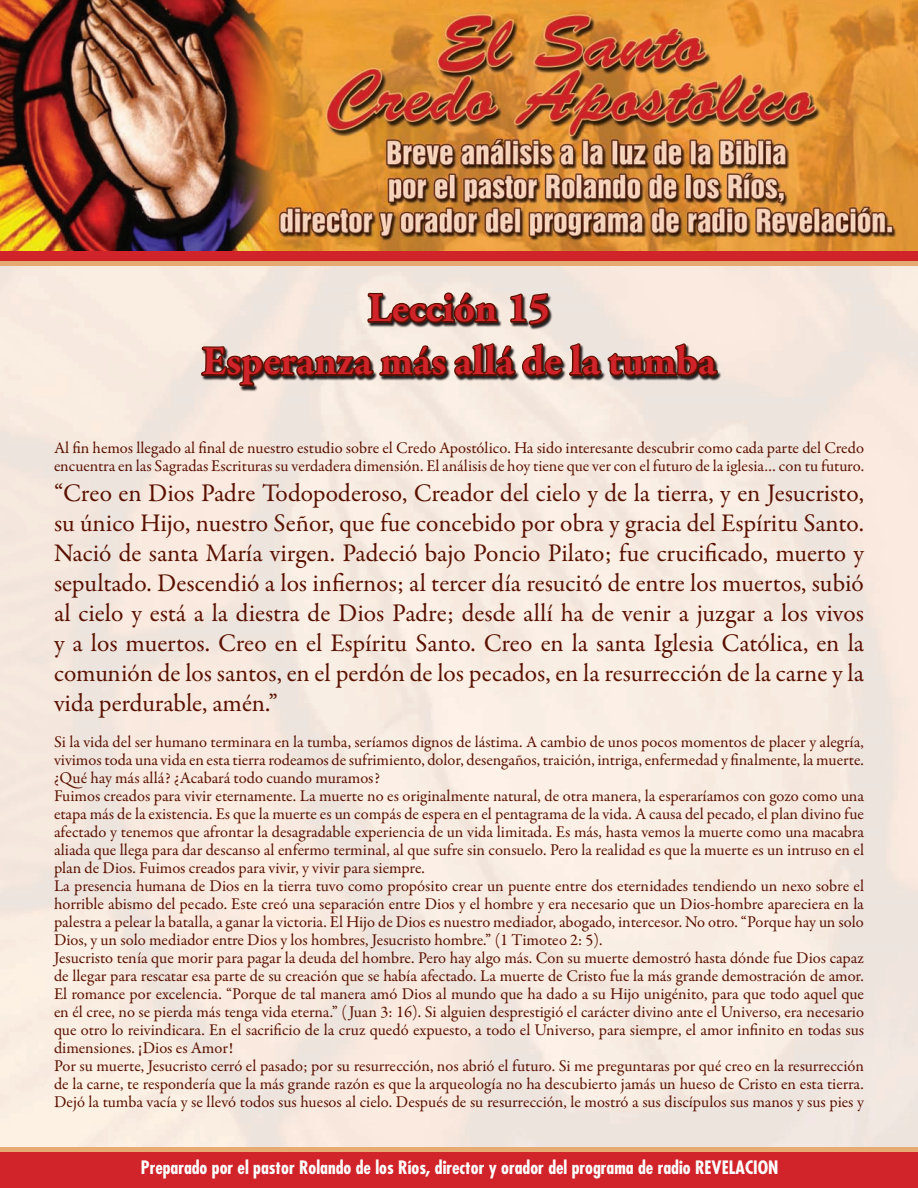
<style>
.page{position:relative;width:918px;height:1188px;background:#fff}
.page>*{position:absolute;margin:0;border:0;box-sizing:border-box;transform-origin:0 0}
.t1{font:700 42px "Garamond Premr Pro";color:#d1232a}
.t2{font:700 40.5px "Adobe Garamond";color:#d1232a}
.t3{font:25.5px/30px "Garamond Premr Pro";letter-spacing:-.005em;color:#5a1000;text-align:justify}
.t4{font:700 condensed 18px "Futura";color:#fff}
.t5{font:16.5px/18px "Garamond Premr Pro";letter-spacing:-.005em;color:#5a1000;text-align:justify}
</style>
<div class="page">
<div style="left:0;top:1148px;width:918px;height:40px;background:#d1232a"></div>
<hr style="left:0;top:1147px;width:918px;height:4px;background:#e5ab73">
<svg style="left:199px;top:266px;width:520px;height:272px;background:#e3d3c9"></svg>
<img style="left:0;top:0;width:918px;height:252px">
<div style="left:0;top:252px;width:918px;height:13px;background:#d1232a"></div>
<div style="left:0;top:261px;width:918px;height:5px;background:#e5ab73"></div>
<p class="t2" style="left:368px;top:286px;width:183px">Lección 15</p>
<p class="t1" style="left:202px;top:336px;width:516px">Esperanza más allá de la tumba</p>
<p class="t5" style="left:54px;top:439px;width:812px">Al fin hemos llegado al final de nuestro estudio sobre el Credo Apostólico. Ha sido interesante descubrir como cada parte del Credo encuentra en las Sagradas Escrituras su verdadera dimensión. El análisis de hoy tiene que ver con el futuro de la iglesia… con tu futuro.</p>
<p class="t3" style="left:54px;top:479px;width:812px">“Creo en Dios Padre Todopoderoso, Creador del cielo y de la tierra, y en Jesucristo, su único Hijo, nuestro Señor, que fue concebido por obra y gracia del Espíritu Santo.<br>Nació de santa María virgen. Padeció bajo Poncio Pilato; fue crucificado, muerto y sepultado. Descendió a los infiernos; al tercer día resucitó de entre los muertos, subió al cielo y está a la diestra de Dios Padre; desde allí ha de venir a juzgar a los vivos y a los muertos. Creo en el Espíritu Santo. Creo en la santa Iglesia Católica, en la comunión de los santos, en el perdón de los pecados, en la resurrección de la carne y la vida perdurable, amén.”</p>
<p class="t5" style="left:54px;top:733px;width:812px">Si la vida del ser humano terminara en la tumba, seríamos dignos de lástima. A cambio de unos pocos momentos de placer y alegría, vivimos toda una vida en esta tierra rodeamos de sufrimiento, dolor, desengaños, traición, intriga, enfermedad y finalmente, la muerte. ¿Qué hay más allá? ¿Acabará todo cuando muramos?</p>
<p class="t5" style="left:54px;top:787px;width:812px">Fuimos creados para vivir eternamente. La muerte no es originalmente natural, de otra manera, la esperaríamos con gozo como una etapa más de la existencia. Es que la muerte es un compás de espera en el pentagrama de la vida. A causa del pecado, el plan divino fue afectado y tenemos que afrontar la desagradable experiencia de un vida limitada. Es más, hasta vemos la muerte como una macabra aliada que llega para dar descanso al enfermo terminal, al que sufre sin consuelo. Pero la realidad es que la muerte es un intruso en el plan de Dios. Fuimos creados para vivir, y vivir para siempre.</p>
<p class="t5" style="left:54px;top:877px;width:812px">La presencia humana de Dios en la tierra tuvo como propósito crear un puente entre dos eternidades tendiendo un nexo sobre el horrible abismo del pecado. Este creó una separación entre Dios y el hombre y era necesario que un Dios-hombre apareciera en la palestra a pelear la batalla, a ganar la victoria. El Hijo de Dios es nuestro mediador, abogado, intercesor. No otro. “Porque hay un solo Dios, y un solo mediador entre Dios y los hombres, Jesucristo hombre.” (1 Timoteo 2: 5).</p>
<p class="t5" style="left:54px;top:949px;width:812px">Jesucristo tenía que morir para pagar la deuda del hombre. Pero hay algo más. Con su muerte demostró hasta dónde fue Dios capaz de llegar para rescatar esa parte de su creación que se había afectado. La muerte de Cristo fue la más grande demostración de amor.<br>El romance por excelencia. “Porque de tal manera amó Dios al mundo que ha dado a su Hijo unigénito, para que todo aquel que en él cree, no se pierda más tenga vida eterna.” (Juan 3: 16). Si alguien desprestigió el carácter divino ante el Universo, era necesario que otro lo reivindicara. En el sacrificio de la cruz quedó expuesto, a todo el Universo, para siempre, el amor infinito en todas sus dimensiones. ¡Dios es Amor!</p>
<p class="t5" style="left:54px;top:1057px;width:812px">Por su muerte, Jesucristo cerró el pasado; por su resurrección, nos abrió el futuro. Si me preguntaras por qué creo en la resurrección de la carne, te respondería que la más grande razón es que la arqueología no ha descubierto jamás un hueso de Cristo en esta tierra.<br>Dejó la tumba vacía y se llevó todos sus huesos al cielo. Después de su resurrección, le mostró a sus discípulos sus manos y sus pies y</p>
<p class="t4" style="left:141px;top:1156px;width:639px">Preparado por el pastor Rolando de los Ríos, director y orador del programa de radio REVELACION</p>
</div>
